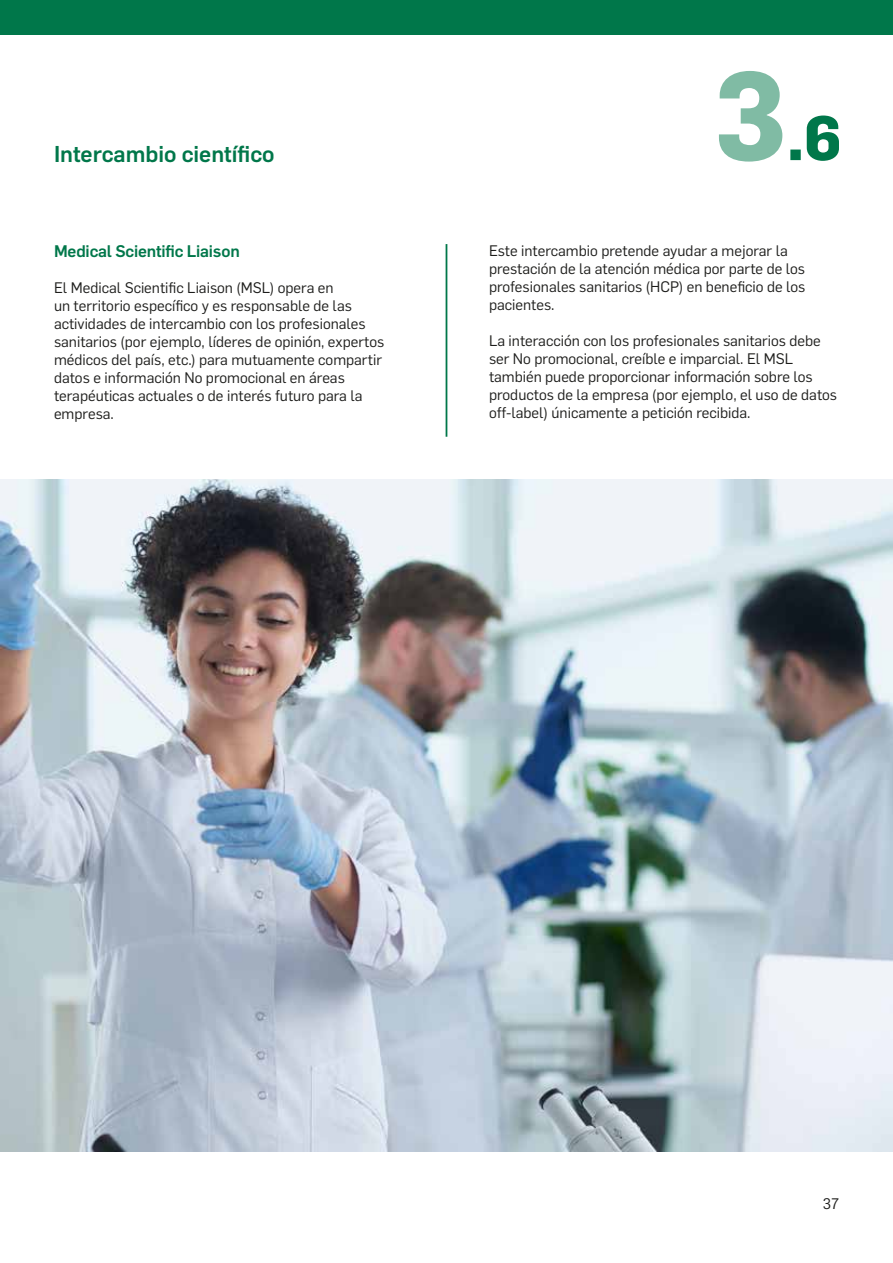
<style>
.page{position:relative;width:893px;height:1263px;background:#fff}
.page>*{position:absolute;margin:0;border:0;box-sizing:border-box;transform-origin:0 0}
.t1{font:500 22.5px "Flama";color:#00774a}
.t2{font:500 16.5px "Flama";letter-spacing:-.01em;color:#00774a}
.t3{font:15px/18px "Flama";color:#1d1d1b}
</style>
<div class="page">
<div style="left:0;top:0;width:893px;height:34px;background:#00774a"></div>
<img style="left:0;top:479px;width:893px;height:672px">
<hr style="left:446px;top:244px;width:1px;height:193px;background:#00774a">
<svg style="left:790px;top:116px;width:49px;height:45px"></svg>
<svg style="left:719px;top:71px;width:63px;height:91px"></svg>
<h1 class="t1" style="left:54px;top:137px;width:222px">Intercambio científico</h1>
<p class="t2" style="left:54px;top:239px;width:187px">Medical Scientific Liaison</p>
<p class="t3" style="left:54px;top:278px;width:332px">El Medical Scientific Liaison (MSL) opera en<br>un territorio específico y es responsable de las actividades de intercambio con los profesionales sanitarios (por ejemplo, líderes de opinión, expertos médicos del país, etc.) para mutuamente compartir datos e información No promocional en áreas terapéuticas actuales o de interés futuro para la empresa.</p>
<p class="t3" style="left:489px;top:241px;width:318px">Este intercambio pretende ayudar a mejorar la prestación de la atención médica por parte de los profesionales sanitarios (HCP) en beneficio de los pacientes.</p>
<p class="t3" style="left:489px;top:331px;width:350px">La interacción con los profesionales sanitarios debe ser No promocional, creíble e imparcial. El MSL también puede proporcionar información sobre los productos de la empresa (por ejemplo, el uso de datos off-label) únicamente a petición recibida.</p>
<p class="t3" style="left:823px;top:1194px;width:18px">37</p>
</div>
